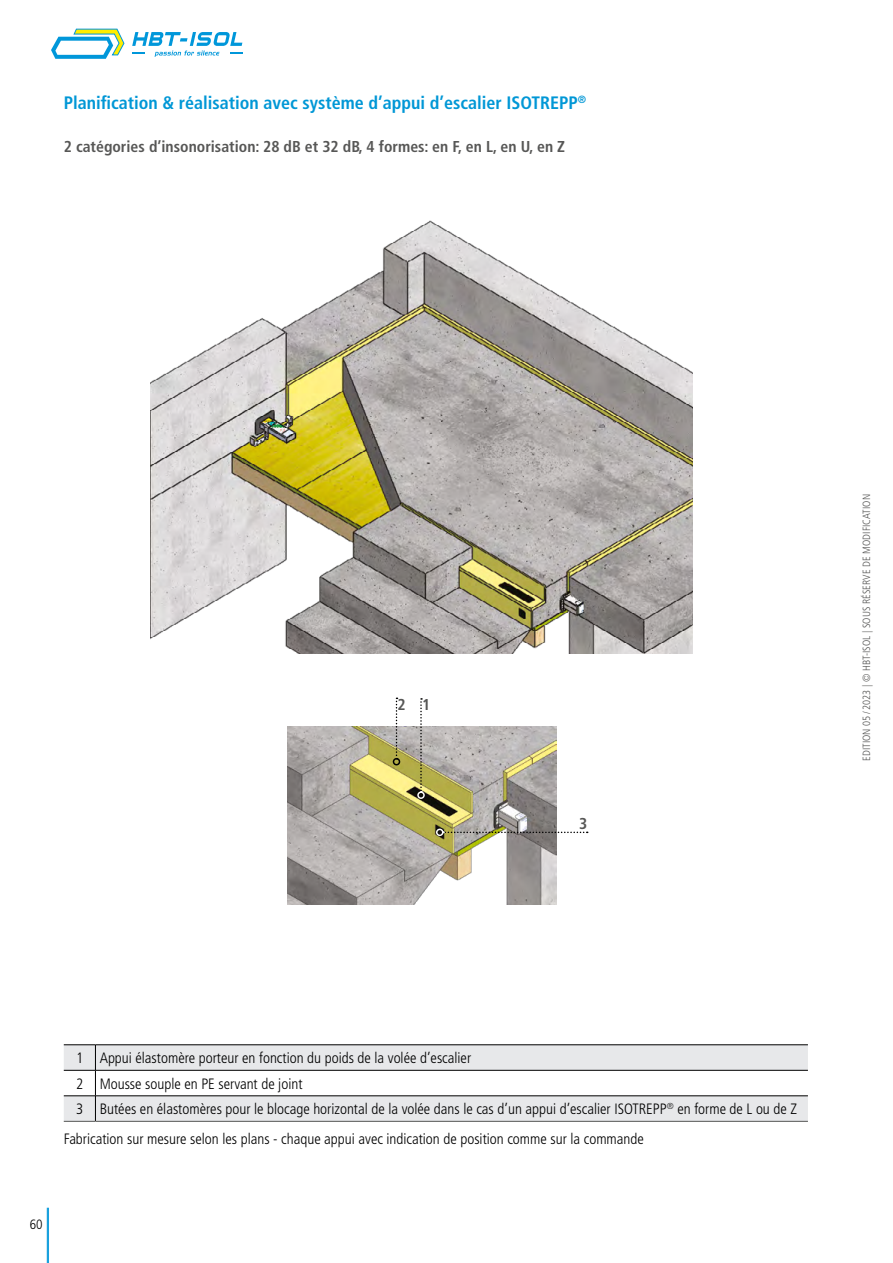
<style>
.page{position:relative;width:893px;height:1263px;background:#fff}
.page>*{position:absolute;margin:0;border:0;box-sizing:border-box;transform-origin:0 0}
.Untertitel_blau{font:700 condensed 18px "Frutiger LT Std";color:#0097d6}
.Untertitel_grau_klei{font:700 condensed 15.75px "Frutiger LT Std";color:#575756}
.Fliesstext_schwarz{font:300 condensed 15px "Frutiger LT Std";color:#000}
.t1{font:300 condensed 13.5px "Frutiger LT Std";color:#000}
.t2{font:300 condensed 10.5px "Frutiger LT Std";letter-spacing:.005em;color:#575756}
</style>
<div class="page">
<svg style="left:132px;top:32px;width:110px;height:25px"></svg>
<svg style="left:51px;top:29px;width:73px;height:30px"></svg>
<hr style="left:47px;top:1208px;width:2px;height:55px;background:#0097da">
<img style="left:151px;top:220px;width:542px;height:433px">
<img style="left:288px;top:727px;width:269px;height:177px">
<div style="left:436px;top:829px;width:8px;height:7px;border:2px solid #000;border-radius:50%"></div>
<svg style="left:396px;top:698px;width:1px;height:60px"></svg>
<div style="left:393px;top:758px;width:7px;height:7px;border:2px solid #000;border-radius:50%"></div>
<svg style="left:420px;top:698px;width:2px;height:93px"></svg>
<div style="left:417px;top:791px;width:8px;height:8px;border:2px solid #fff;border-radius:50%"></div>
<svg style="left:443px;top:832px;width:145px;height:1px"></svg>
<div style="left:436px;top:829px;width:7px;height:7px;border:2px solid #fff;border-radius:50%"></div>
<svg style="left:64px;top:1045px;width:744px;height:76px;fill:#e7e8ea"></svg>
<hr style="left:64px;top:1044px;width:31px;height:1px;background:#000">
<hr style="left:95px;top:1044px;width:713px;height:1px;background:#000">
<hr style="left:64px;top:1070px;width:31px;height:1px;background:#000">
<hr style="left:95px;top:1070px;width:713px;height:1px;background:#000">
<hr style="left:64px;top:1095px;width:31px;height:1px;background:#000">
<hr style="left:95px;top:1095px;width:713px;height:1px;background:#000">
<svg style="left:95px;top:1045px;width:1px;height:76px"></svg>
<hr style="left:64px;top:1121px;width:31px;height:1px;background:#575756">
<hr style="left:95px;top:1121px;width:713px;height:1px;background:#575756">
<p class="Untertitel_blau" style="left:64px;top:92px;width:524px">Planification &amp; réalisation avec système d’appui d’escalier ISOTREPP<sup>®</sup></p>
<p class="Untertitel_grau_klei" style="left:64px;top:138px;width:503px">2 catégories d’insonorisation: 28 dB et 32 dB, 4 formes: en F, en L, en U, en Z</p>
<p class="Untertitel_grau_klei" style="left:398px;top:695px;width:10px">2</p>
<p class="Untertitel_grau_klei" style="left:422px;top:695px;width:10px">1</p>
<p class="Untertitel_grau_klei" style="left:579px;top:814px;width:10px">3</p>
<p class="t2" style="left:861px;top:761px;width:268px;rotate:-90deg">EDITION 05 / 2023 | © HBT-ISOL | SOUS RÉSERVE DE MODIFICATION</p>
<p class="Fliesstext_schwarz" style="left:76px;top:1049px;width:9px">1</p>
<p class="Fliesstext_schwarz" style="left:100px;top:1049px;width:373px">Appui élastomère porteur en fonction du poids de la volée d’escalier</p>
<p class="Fliesstext_schwarz" style="left:76px;top:1075px;width:9px">2</p>
<p class="Fliesstext_schwarz" style="left:100px;top:1075px;width:204px">Mousse souple en PE servant de joint</p>
<p class="Fliesstext_schwarz" style="left:76px;top:1100px;width:9px">3</p>
<p class="Fliesstext_schwarz" style="left:100px;top:1100px;width:699px">Butées en élastomères pour le blocage horizontal de la volée dans le cas d’un appui d’escalier ISOTREPP<sup>®</sup> en forme de L ou de Z</p>
<p class="Fliesstext_schwarz" style="left:64px;top:1130px;width:582px">Fabrication sur mesure selon les plans - chaque appui avec indication de position comme sur la commande</p>
<p class="t1" style="left:30px;top:1216px;width:14px">60</p>
</div>
